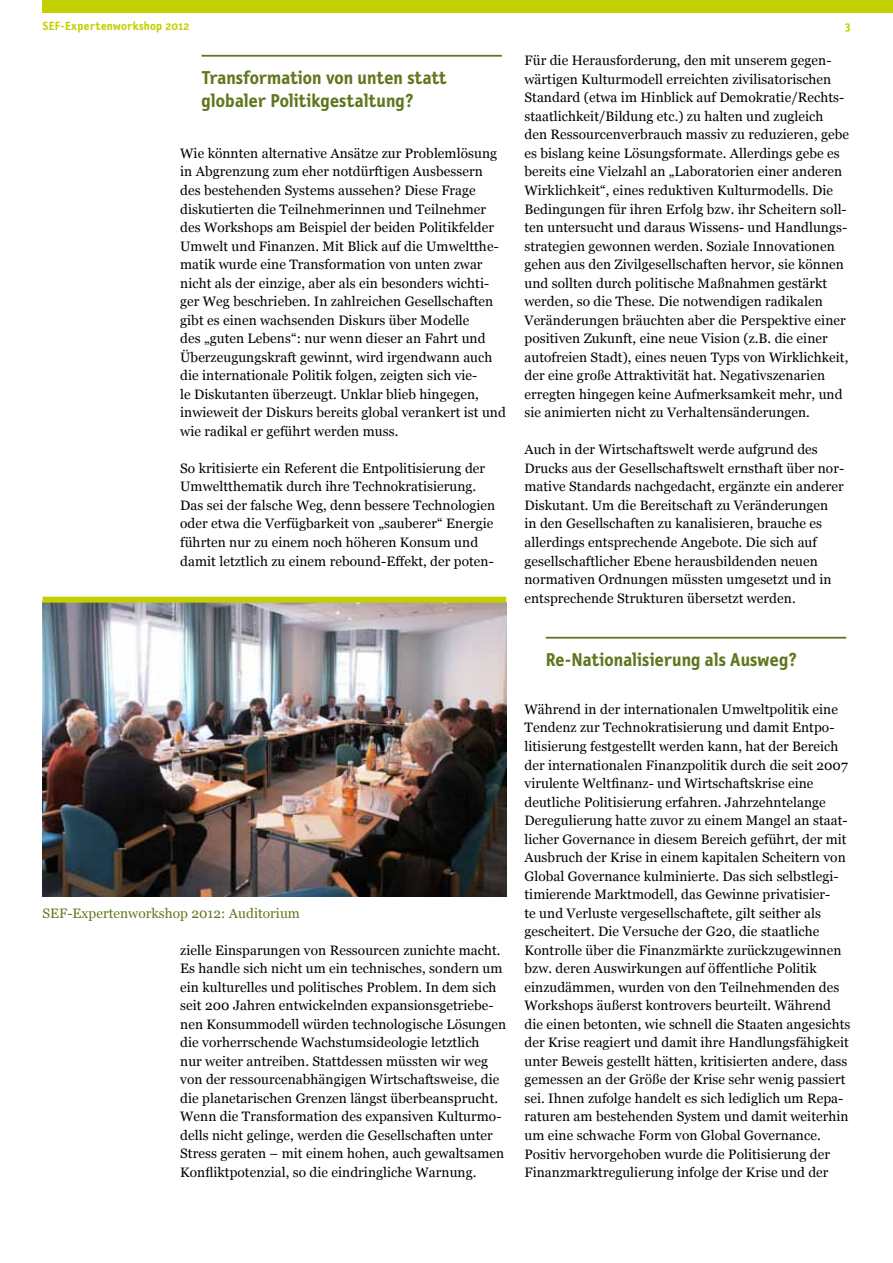
<style>
.page{position:relative;width:893px;height:1263px;background:#fff}
.page>*{position:absolute;margin:0;border:0;box-sizing:border-box;transform-origin:0 0}
.t1{font:700 18.75px/23px "Letter Gothic Text OT";letter-spacing:.005em;color:#60771e}
.t2{font:13.65px/18.5px "Georgia";letter-spacing:.005em;color:#000}
.t3{font:13.65px "Georgia";letter-spacing:.005em;color:#60771e}
.t4{font:700 12px "Letter Gothic Text OT";letter-spacing:.02em;color:#c4d000}
</style>
<div class="page">
<div style="left:43px;top:0;width:850px;height:13px;background:#c4d000"></div>
<hr style="left:546px;top:637px;width:300px;height:2px;background:#60771e">
<hr style="left:201px;top:55px;width:301px;height:2px;background:#60771e">
<img style="left:43px;top:603px;width:463px;height:293px">
<div style="left:43px;top:597px;width:463px;height:6px;background:#c4d000"></div>
<p class="t4" style="left:43px;top:18px;width:148px">SEF-Expertenworkshop 2012</p>
<p class="t4" style="left:845px;top:18px;width:7px">3</p>
<p class="t2" style="left:524px;top:52px;width:326px">Für die Herausforderung, den mit unserem gegen&shy;wärtigen Kulturmodell erreichten zivilisatorischen Standard (etwa im Hinblick auf Demokratie/Rechts&shy;staatlichkeit/Bildung etc.) zu halten und zugleich den Ressourcenverbrauch massiv zu reduzieren, gebe es bislang keine Lösungsformate. Allerdings gebe es bereits eine Vielzahl an „Laboratorien einer anderen Wirklichkeit“, eines reduktiven Kulturmodells. Die Bedingungen für ihren Erfolg bzw. ihr Scheitern soll&shy;ten untersucht und daraus Wissens- und Handlungs&shy;strategien gewonnen werden. Soziale Innovationen gehen aus den Zivilgesellschaften hervor, sie können und sollten durch politische Maßnahmen gestärkt werden, so die These. Die notwendigen radikalen Veränderungen bräuchten aber die Perspektive einer positiven Zukunft, eine neue Vision (z.B. die einer autofreien Stadt), eines neuen Typs von Wirklichkeit, der eine große Attraktivität hat. Negativszenarien erregten hingegen keine Aufmerksamkeit mehr, und sie animierten nicht zu Verhaltensänderungen.</p>
<p class="t2" style="left:524px;top:441px;width:321px">Auch in der Wirtschaftswelt werde aufgrund des Drucks aus der Gesellschaftswelt ernsthaft über nor&shy;mative Standards nachgedacht, ergänzte ein anderer Diskutant. Um die Bereitschaft zu Veränderungen<br>in den Gesellschaften zu kanalisieren, brauche es allerdings entsprechende Angebote. Die sich auf gesellschaftlicher Ebene herausbildenden neuen normativen Ordnungen müssten umgesetzt und in entsprechende Strukturen übersetzt werden.</p>
<h1 class="t1" style="left:201px;top:66px;width:247px">Transformation von unten statt globaler Politikgestaltung?</h1>
<p class="t2" style="left:180px;top:144px;width:327px">Wie könnten alternative Ansätze zur Problemlösung in Abgrenzung zum eher notdürftigen Ausbessern des bestehenden Systems aussehen? Diese Frage diskutierten die Teilnehmerinnen und Teilnehmer des Workshops am Beispiel der beiden Politikfelder Umwelt und Finanzen. Mit Blick auf die Umweltthe&shy;matik wurde eine Transformation von unten zwar nicht als der einzige, aber als ein besonders wichti&shy;ger Weg beschrieben. In zahlreichen Gesellschaften gibt es einen wachsenden Diskurs über Modelle<br>des „guten Lebens“: nur wenn dieser an Fahrt und Überzeugungskraft gewinnt, wird irgendwann auch die internationale Politik folgen, zeigten sich vie-<br>le Diskutanten überzeugt. Unklar blieb hingegen, inwieweit der Diskurs bereits global verankert ist und wie radikal er geführt werden muss.</p>
<p class="t2" style="left:180px;top:459px;width:317px">So kritisierte ein Referent die Entpolitisierung der Umweltthematik durch ihre Technokratisierung.<br>Das sei der falsche Weg, denn bessere Technologien oder etwa die Verfügbarkeit von „sauberer“ Energie führten nur zu einem noch höheren Konsum und damit letztlich zu einem rebound-Effekt, der poten-</p>
<p class="t3" style="left:42px;top:905px;width:259px">SEF-Expertenworkshop 2012: Auditorium</p>
<p class="t2" style="left:180px;top:941px;width:327px">zielle Einsparungen von Ressourcen zunichte macht.<br>Es handle sich nicht um ein technisches, sondern um ein kulturelles und politisches Problem. In dem sich seit 200 Jahren entwickelnden expansionsgetriebe&shy;nen Konsummodell würden technologische Lösungen die vorherrschende Wachstumsideologie letztlich<br>nur weiter antreiben. Stattdessen müssten wir weg von der ressourcenabhängigen Wirtschaftsweise, die die planetarischen Grenzen längst überbeansprucht.<br>Wenn die Transformation des expansiven Kulturmo&shy;dells nicht gelinge, werden die Gesellschaften unter Stress geraten – mit einem hohen, auch gewaltsamen Konfliktpotenzial, so die eindringliche Warnung.</p>
<h1 class="t1" style="left:546px;top:648px;width:253px">Re-Nationalisierung als Ausweg?</h1>
<p class="t2" style="left:524px;top:700px;width:327px">Während in der internationalen Umweltpolitik eine Tendenz zur Technokratisierung und damit Entpo&shy;litisierung festgestellt werden kann, hat der Bereich der internationalen Finanzpolitik durch die seit 2007 virulente Weltfinanz- und Wirtschaftskrise eine deutliche Politisierung erfahren. Jahrzehntelange Deregulierung hatte zuvor zu einem Mangel an staat&shy;licher Governance in diesem Bereich geführt, der mit Ausbruch der Krise in einem kapitalen Scheitern von Global Governance kulminierte. Das sich selbstlegi&shy;timierende Marktmodell, das Gewinne privatisier-<br>te und Verluste vergesellschaftete, gilt seither als gescheitert. Die Versuche der G20, die staatliche Kontrolle über die Finanzmärkte zurückzugewinnen bzw. deren Auswirkungen auf öffentliche Politik einzudämmen, wurden von den Teilnehmenden des Workshops äußerst kontrovers beurteilt. Während die einen betonten, wie schnell die Staaten angesichts der Krise reagiert und damit ihre Handlungsfähigkeit unter Beweis gestellt hätten, kritisierten andere, dass gemessen an der Größe der Krise sehr wenig passiert sei. Ihnen zufolge handelt es sich lediglich um Repa&shy;raturen am bestehenden System und damit weiterhin um eine schwache Form von Global Governance.<br>Positiv hervorgehoben wurde die Politisierung der Finanzmarktregulierung infolge der Krise und der</p>
</div>
